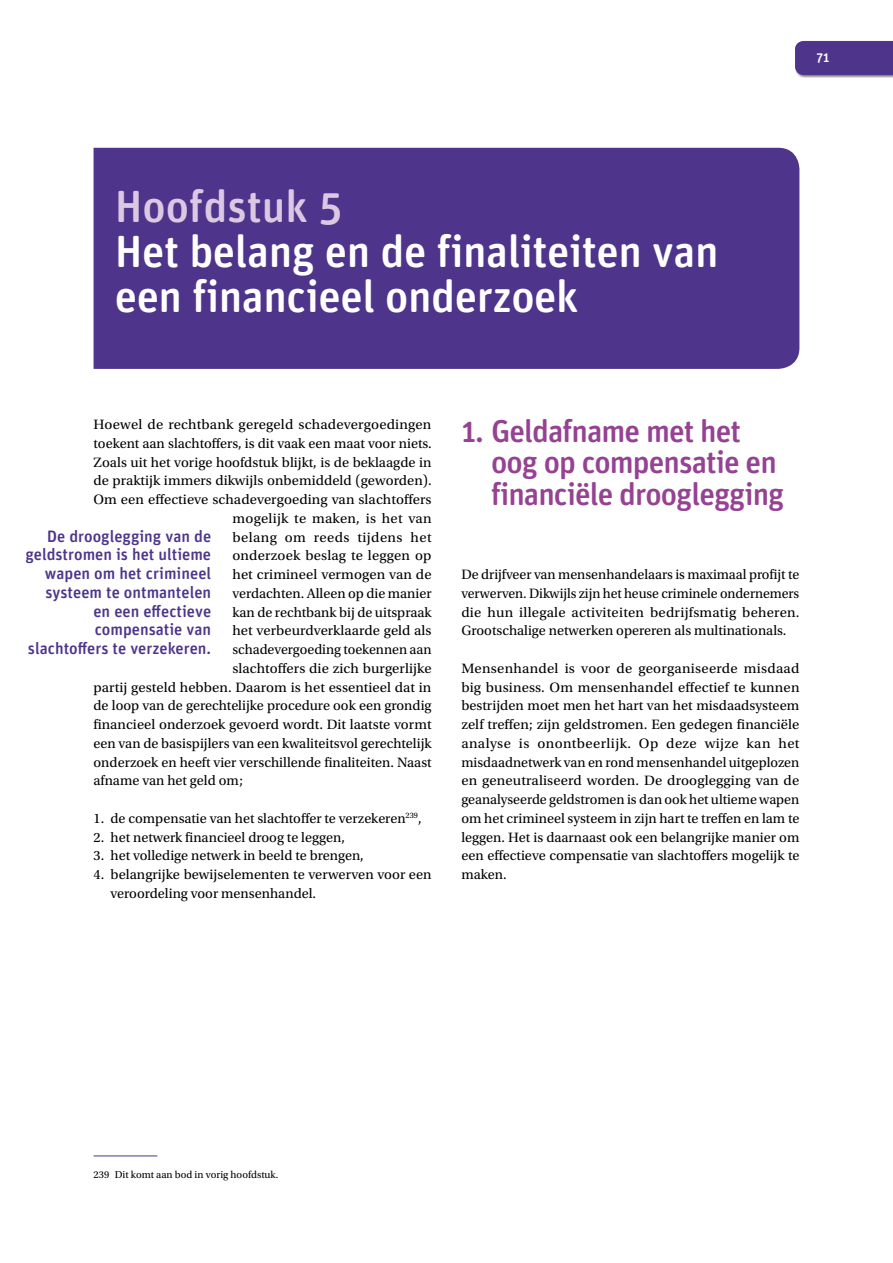
<style>
.page{position:relative;width:893px;height:1263px;background:#fff}
.page>*{position:absolute;margin:0;border:0;box-sizing:border-box;transform-origin:0 0}
.t1{font:500 45px/45px "Unit Rounded OT";letter-spacing:-.01em;color:#fff}
.t2{font:500 45px "Unit Rounded OT";color:#dcc8e3}
.t3{font:500 31.5px/31.5px "Unit Rounded OT";letter-spacing:-.03em;color:#954292}
.t4{font:500 16.5px/18.8px "Unit Rounded OT";color:#4e358b;text-align:right}
.Body{font:14.25px/18.8px "Utopia Std";color:#000;text-align:justify}
.Body-2{font:14.25px "Utopia Std";letter-spacing:.03em;color:#000}
.t5{font:500 13.5px "Unit Rounded OT";color:#fff}
.t6{font:10.5px "Utopia Std";color:#000}
</style>
<div class="page">
<div style="left:795px;top:41px;width:98px;height:37px;background:#000;opacity:.3"></div>
<div style="left:795px;top:41px;width:98px;height:34px;background:#4e358b"></div>
<div style="left:94px;top:148px;width:705px;height:221px;background:#4e358b"></div>
<hr style="left:94px;top:1155px;width:63px;height:1px;background:#4e358b">
<p class="t5" style="left:816px;top:49px;width:15px">71</p>
<h1 class="t2" style="left:115px;top:178px;width:229px">Hoofdstuk 5</h1>
<h1 class="t1" style="left:115px;top:228px;width:605px">Het belang en de finaliteiten van een financieel onderzoek</h1>
<p class="Body" style="left:94px;top:415px;width:339px">Hoewel de rechtbank geregeld schadevergoedingen</p>
<p class="Body" style="left:94px;top:434px;width:340px">toekent aan slachtoffers, is dit vaak een maat voor niets.</p>
<p class="Body" style="left:94px;top:453px;width:339px">Zoals uit het vorige hoofdstuk blijkt, is de beklaagde in</p>
<p class="Body" style="left:94px;top:472px;width:340px">de praktijk immers dikwijls onbemiddeld (geworden).</p>
<p class="Body" style="left:94px;top:490px;width:339px">Om een effectieve schadevergoeding van slachtoffers</p>
<p class="Body" style="left:232px;top:509px;width:201px">mogelijk te maken, is het van</p>
<p class="Body-2" style="left:232px;top:529px;width:201px">belang om reeds tijdens het</p>
<p class="Body" style="left:232px;top:547px;width:201px">onderzoek beslag te leggen op</p>
<p class="Body" style="left:232px;top:565px;width:201px">het crimineel vermogen van de</p>
<p class="Body" style="left:232px;top:584px;width:201px">verdachten. Alleen op die manier</p>
<p class="Body" style="left:232px;top:603px;width:201px">kan de rechtbank bij de uitspraak</p>
<p class="Body" style="left:232px;top:622px;width:201px">het verbeurdverklaarde geld als</p>
<p class="Body" style="left:232px;top:640px;width:201px">schadevergoeding toekennen aan</p>
<p class="Body" style="left:232px;top:659px;width:201px">slachtoffers die zich burgerlijke</p>
<p class="Body" style="left:94px;top:678px;width:339px">partij gesteld hebben. Daarom is het essentieel dat in</p>
<p class="Body" style="left:94px;top:697px;width:339px">de loop van de gerechtelijke procedure ook een grondig</p>
<p class="Body" style="left:94px;top:715px;width:339px">financieel onderzoek gevoerd wordt. Dit laatste vormt</p>
<p class="Body" style="left:94px;top:734px;width:340px">een van de basispijlers van een kwaliteitsvol gerechtelijk</p>
<p class="Body" style="left:94px;top:753px;width:340px">onderzoek en heeft vier verschillende finaliteiten. Naast</p>
<p class="Body" style="left:94px;top:772px;width:151px">afname van het geld om;</p>
<p class="Body" style="left:94px;top:809px;width:330px">1. de compensatie van het slachtoffer te verzekeren<sup>239</sup>,</p>
<p class="Body" style="left:94px;top:828px;width:253px">2. het netwerk financieel droog te leggen,</p>
<p class="Body" style="left:94px;top:847px;width:272px">3. het volledige netwerk in beeld te brengen,</p>
<p class="Body" style="left:111px;top:865px;width:323px;text-indent:-17px">4. belangrijke bewijselementen te verwerven voor een veroordeling voor mensenhandel.</p>
<p class="t4" style="left:26px;top:526px;width:187px">De drooglegging van de geldstromen is het ultieme wapen om het crimineel systeem te ontmantelen en een effectieve compensatie van slachtoffers te verzekeren.</p>
<h2 class="t3" style="left:491px;top:415px;width:295px;text-indent:-30px">1. Geldafname met het oog op compensatie en financiële drooglegging</h2>
<p class="Body" style="left:461px;top:565px;width:340px">De drijfveer van mensenhandelaars is maximaal profijt te verwerven. Dikwijls zijn het heuse criminele ondernemers die hun illegale activiteiten bedrijfsmatig beheren.<br>Grootschalige netwerken opereren als multinationals.</p>
<p class="Body" style="left:461px;top:659px;width:340px">Mensenhandel is voor de georganiseerde misdaad big business. Om mensenhandel effectief te kunnen bestrijden moet men het hart van het misdaadsysteem zelf treffen; zijn geldstromen. Een gedegen financiële analyse is onontbeerlijk. Op deze wijze kan het misdaadnetwerk van en rond mensenhandel uitgeplozen en geneutraliseerd worden. De drooglegging van de geanalyseerde geldstromen is dan ook het ultieme wapen om het crimineel systeem in zijn hart te treffen en lam te leggen. Het is daarnaast ook een belangrijke manier om een effectieve compensatie van slachtoffers mogelijk te maken.</p>
<p class="t6" style="left:94px;top:1169px;width:186px">239 Dit komt aan bod in vorig hoofdstuk.</p>
</div>
